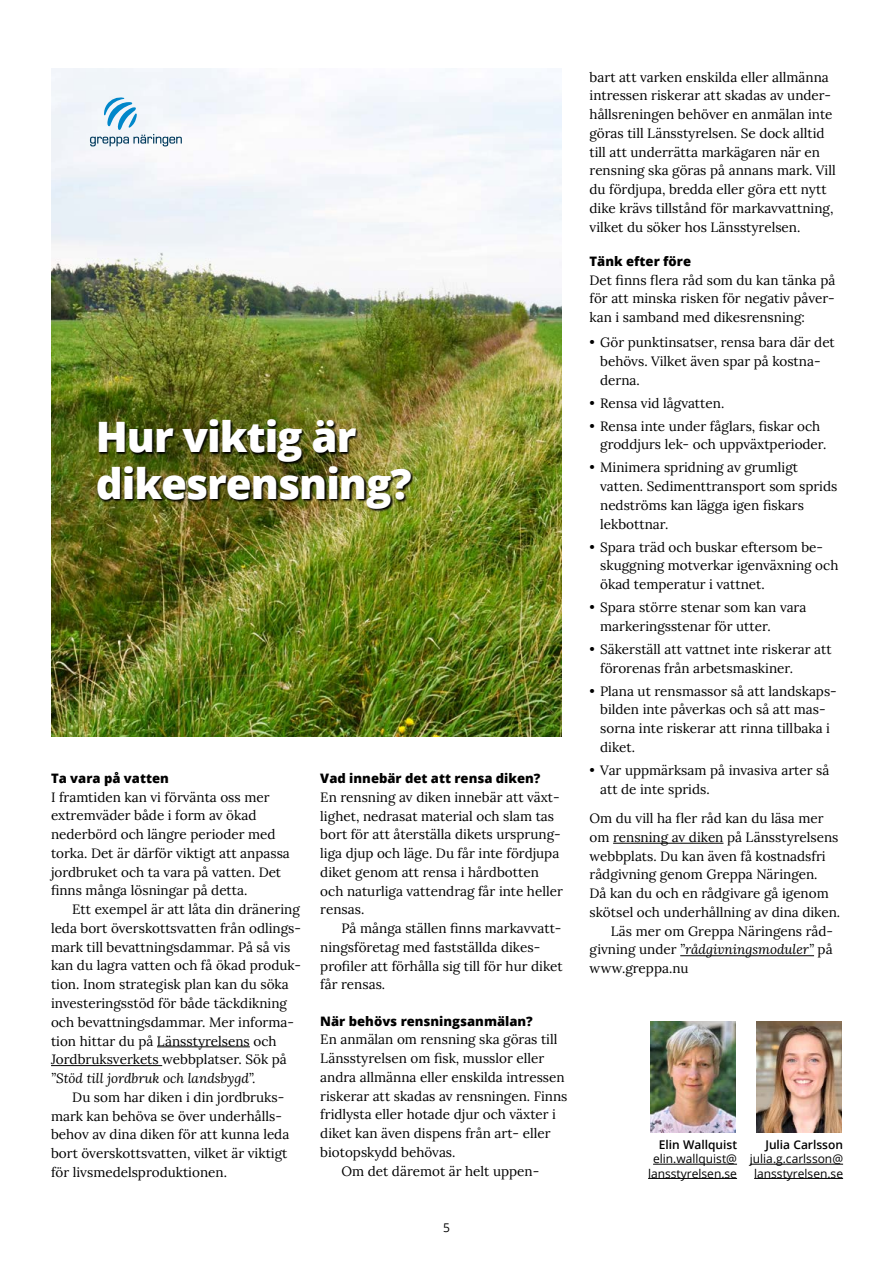
<style>
.page{position:relative;width:893px;height:1263px;background:#fff}
.page>*{position:absolute;margin:0;border:0;box-sizing:border-box;transform-origin:0 0}
.Rubrik_1{font:800 42px/46.5px "Open Sans";letter-spacing:-.025em;color:#fff}
.Brödtext_med_indrag{font:13.5px/18.8px "Lora";color:#000}
.Brödtext_utan_luft_e{font:13.5px/18.8px "Lora";color:#000}
.punktlista{font:13.5px/18.8px "Lora";color:#000}
.Mellanrubrik{font:800 13.05px "Open Sans";color:#000}
.artikelförfattare_me{font:12px/14.2px "Open Sans";color:#000;text-align:center}
.Artikelförfattare{font:600 12px "Open Sans";color:#000}
.s1{font-style:italic}
</style>
<div class="page">
<hr style="left:157px;top:1046px;width:93px;height:1px;background:#000">
<hr style="left:51px;top:1065px;width:111px;height:1px;background:#000">
<hr style="left:613px;top:843px;width:110px;height:1px;background:#000">
<hr style="left:680px;top:955px;width:134px;height:1px;background:#000">
<img style="left:51px;top:68px;width:510px;height:668px">
<img style="left:97px;top:420px;width:317px;height:92px">
<hr style="left:750px;top:1164px;width:93px;height:1px;background:#000">
<hr style="left:754px;top:1178px;width:89px;height:1px;background:#000">
<img style="left:757px;top:1022px;width:85px;height:110px">
<svg style="left:90px;top:97px;width:92px;height:49px"></svg>
<hr style="left:653px;top:1164px;width:84px;height:1px;background:#000">
<hr style="left:648px;top:1178px;width:89px;height:1px;background:#000">
<img style="left:651px;top:1022px;width:85px;height:110px">
<h1 class="Rubrik_1" style="left:96px;top:412px;width:317px">Hur viktig är dikesrensning?</h1>
<h2 class="Mellanrubrik" style="left:51px;top:768px;width:119px">Ta vara på vatten</h2>
<p class="Brödtext_utan_luft_e" style="left:51px;top:787px;width:240px">I framtiden kan vi förvänta oss mer extremväder både i form av ökad nederbörd och längre perioder med torka. Det är därför viktigt att anpassa jordbruket och ta vara på vatten. Det finns många lösningar på detta.</p>
<p class="Brödtext_med_indrag" style="left:51px;top:899px;width:252px;text-indent:21px">Ett exempel är att låta din dränering leda bort överskottsvatten från odlings&shy;mark till bevattningsdammar. På så vis kan du lagra vatten och få ökad produk&shy;tion. Inom strategisk plan kan du söka investeringsstöd för både täckdikning och bevattningsdammar. Mer informa&shy;tion hittar du på Länsstyrelsens och Jordbruksverkets webbplatser. Sök på <span class="s1">”Stöd till jordbruk och landsbygd”.</span></p>
<p class="Brödtext_med_indrag" style="left:51px;top:1087px;width:240px;text-indent:21px">Du som har diken i din jordbruks&shy;mark kan behöva se över underhålls&shy;behov av dina diken för att kunna leda bort överskottsvatten, vilket är viktigt för livsmedelsproduktionen.</p>
<h2 class="Mellanrubrik" style="left:320px;top:768px;width:222px">Vad innebär det att rensa diken?</h2>
<p class="Brödtext_utan_luft_e" style="left:320px;top:787px;width:244px">En rensning av diken innebär att växt&shy;lighet, nedrasat material och slam tas bort för att återställa dikets ursprung&shy;liga djup och läge. Du får inte fördjupa diket genom att rensa i hårdbotten och naturliga vattendrag får inte heller rensas.</p>
<p class="Brödtext_med_indrag" style="left:320px;top:918px;width:244px;text-indent:21px">På många ställen finns markavvatt&shy;ningsföretag med fastställda dikes&shy;profiler att förhålla sig till för hur diket får rensas.</p>
<h2 class="Mellanrubrik" style="left:320px;top:1011px;width:214px">När behövs rensningsanmälan?</h2>
<p class="Brödtext_utan_luft_e" style="left:320px;top:1029px;width:249px">En anmälan om rensning ska göras till Länsstyrelsen om fisk, musslor eller andra allmänna eller enskilda intressen riskerar att skadas av rensningen. Finns fridlysta eller hotade djur och växter i diket kan även dispens från art- eller biotopskydd behövas.</p>
<p class="Brödtext_med_indrag" style="left:342px;top:1160px;width:199px">Om det däremot är helt uppen-</p>
<p class="artikelförfattare_me" style="left:443px;top:1220px;width:8px">5</p>
<p class="Brödtext_med_indrag" style="left:590px;top:67px;width:248px">bart att varken enskilda eller allmänna intressen riskerar att skadas av under&shy;hållsreningen behöver en anmälan inte göras till Länsstyrelsen. Se dock alltid till att underrätta markägaren när en rensning ska göras på annans mark. Vill du fördjupa, bredda eller göra ett nytt dike krävs tillstånd för markavvattning, vilket du söker hos Länsstyrelsen.</p>
<h2 class="Mellanrubrik" style="left:590px;top:251px;width:103px">Tänk efter före</h2>
<p class="Brödtext_utan_luft_e" style="left:590px;top:269px;width:247px;text-align:justify">Det finns flera råd som du kan tänka på för att minska risken för negativ påver&shy;kan i samband med dikesrensning:</p>
<p class="punktlista" style="left:600px;top:332px;width:236px;text-indent:-11px">• Gör punktinsatser, rensa bara där det behövs. Vilket även spar på kostna&shy;derna.</p>
<p class="punktlista" style="left:590px;top:393px;width:136px">• Rensa vid lågvatten.</p>
<p class="punktlista" style="left:600px;top:416px;width:228px;text-indent:-11px">• Rensa inte under fåglars, fiskar och groddjurs lek- och uppväxtperioder.</p>
<p class="punktlista" style="left:600px;top:457px;width:239px;text-indent:-11px">• Minimera spridning av grumligt vatten. Sedimenttransport som sprids nedströms kan lägga igen fiskars lekbottnar.</p>
<p class="punktlista" style="left:600px;top:537px;width:240px;text-indent:-11px">• Spara träd och buskar eftersom be&shy;skuggning motverkar igenväxning och ökad temperatur i vattnet.</p>
<p class="punktlista" style="left:600px;top:597px;width:208px;text-indent:-11px">• Spara större stenar som kan vara markeringsstenar för utter.</p>
<p class="punktlista" style="left:600px;top:639px;width:233px;text-indent:-11px">• Säkerställ att vattnet inte riskerar att förorenas från arbetsmaskiner.</p>
<p class="punktlista" style="left:600px;top:681px;width:238px;text-indent:-11px">• Plana ut rensmassor så att landskaps&shy;bilden inte påverkas och så att mas&shy;sorna inte riskerar att rinna tillbaka i diket.</p>
<p class="punktlista" style="left:600px;top:760px;width:231px;text-indent:-11px">• Var uppmärksam på invasiva arter så att de inte sprids.</p>
<p class="Brödtext_utan_luft_e" style="left:590px;top:808px;width:252px">Om du vill ha fler råd kan du läsa mer om rensning av diken på Länsstyrelsens webbplats. Du kan även få kostnadsfri rådgivning genom Greppa Näringen.<br>Då kan du och en rådgivare gå igenom skötsel och underhållning av dina diken.</p>
<p class="Brödtext_med_indrag" style="left:590px;top:920px;width:245px;text-align:justify;text-indent:21px">Läs mer om Greppa Näringens råd&shy;givning under <span class="s1">”rådgivningsmoduler”</span> på www.greppa.nu</p>
<p class="Artikelförfattare" style="left:659px;top:1136px;width:80px">Elin Wallquist</p>
<p class="artikelförfattare_me" style="left:648px;top:1151px;width:90px">elin.wallquist@ lansstyrelsen.se</p>
<p class="Artikelförfattare" style="left:765px;top:1136px;width:79px">Julia Carlsson</p>
<p class="artikelförfattare_me" style="left:750px;top:1151px;width:95px">julia.g.carlsson@ lansstyrelsen.se</p>
</div>
